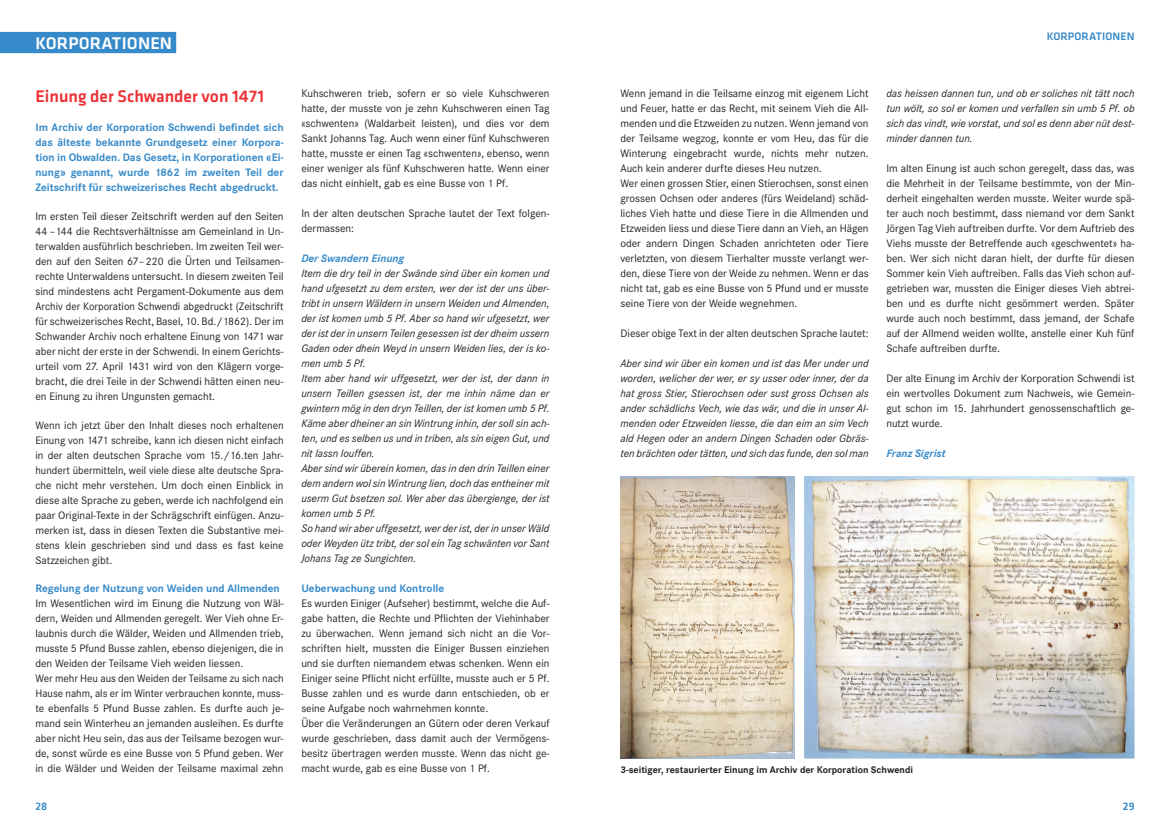
<style>
.page{position:relative;width:1170px;height:833px;background:#fff}
.page>*{position:absolute;margin:0;border:0;box-sizing:border-box;transform-origin:0 0}
.t1{font:500 17.5px "Klavika";color:#ee3034}
.t2{font:500 17.5px "Klavika";letter-spacing:.01em;color:#fff}
.t3{font:11.25px/15px "Corporate S";color:#231f20;text-align:justify}
.t4{font:italic 11.25px/15px "Corporate S";color:#231f20;text-align:justify}
.t5{font:700 11.25px/15px "Corporate S";color:#378ac9;text-align:justify}
.t6{font:italic 700 11.25px "Corporate S";color:#378ac9}
.t7{font:500 11.25px "Klavika";letter-spacing:.01em;color:#378ac9}
.t8{font:700 10px "Corporate S";color:#231f20}
</style>
<div class="page">
<div style="left:0;top:32px;width:176px;height:21px;background:#378ac9"></div>
<img style="left:804px;top:476px;width:330px;height:282px">
<img style="left:620px;top:476px;width:174px;height:282px">
<h1 class="t2" style="left:35px;top:31px;width:138px">KORPORATIONEN</h1>
<h1 class="t1" style="left:35px;top:84px;width:230px">EINUNG DER SCHWANDER VON 1471</h1>
<p class="t5" style="left:35px;top:120px;width:250px">Im Archiv der Korporation Schwendi befindet sich das älteste bekannte Grundgesetz einer Korpora&shy;tion in Obwalden. Das Gesetz, in Korporationen «Ei&shy;nung» genannt, wurde 1862 im zweiten Teil der Zeitschrift für schweizerisches Recht abgedruckt.</p>
<p class="t3" style="left:35px;top:208px;width:250px">Im ersten Teil dieser Zeitschrift werden auf den Seiten 44 –144 die Rechtsverhältnisse am Gemeinland in Un&shy;terwalden ausführlich beschrieben. Im zweiten Teil wer&shy;den auf den Seiten 67–220 die Ürten und Teilsamen&shy;rechte Unterwaldens untersucht. In diesem zweiten Teil sind mindestens acht Pergament-Dokumente aus dem Archiv der Korporation Schwendi abgedruckt (Zeitschrift für schweizerisches Recht, Basel, 10. Bd./1862). Der im Schwander Archiv noch erhaltene Einung von 1471 war aber nicht der erste in der Schwendi. In einem Gerichts&shy;urteil vom 27. April 1431 wird von den Klägern vorge&shy;bracht, die drei Teile in der Schwendi hätten einen neu&shy;en Einung zu ihren Ungunsten gemacht.</p>
<p class="t3" style="left:35px;top:417px;width:250px">Wenn ich jetzt über den Inhalt dieses noch erhaltenen Einung von 1471 schreibe, kann ich diesen nicht einfach in der alten deutschen Sprache vom 15./16.ten Jahr&shy;hundert übermitteln, weil viele diese alte deutsche Spra&shy;che nicht mehr verstehen. Um doch einen Einblick in diese alte Sprache zu geben, werde ich nachfolgend ein paar Original-Texte in der Schrägschrift einfügen. Anzu&shy;merken ist, dass in diesen Texten die Substantive mei&shy;stens klein geschrieben sind und dass es fast keine Satzzeichen gibt.</p>
<p class="t5" style="left:35px;top:581px;width:246px">Regelung der Nutzung von Weiden und Allmenden</p>
<p class="t3" style="left:35px;top:596px;width:250px;text-align:left">Im Wesentlichen wird im Einung die Nutzung von Wäl&shy;dern, Weiden und Allmenden geregelt. Wer Vieh ohne Er&shy;laubnis durch die Wälder, Weiden und Allmenden trieb, musste 5 Pfund Busse zahlen, ebenso diejenigen, die in den Weiden der Teilsame Vieh weiden liessen.<br>Wer mehr Heu aus den Weiden der Teilsame zu sich nach Hause nahm, als er im Winter verbrauchen konnte, muss&shy;te ebenfalls 5 Pfund Busse zahlen. Es durfte auch je&shy;mand sein Winterheu an jemanden ausleihen. Es durfte aber nicht Heu sein, das aus der Teilsame bezogen wur&shy;de, sonst würde es eine Busse von 5 Pfund geben. Wer in die Wälder und Weiden der Teilsame maximal zehn</p>
<p class="t3" style="left:301px;top:86px;width:250px">Kuhschweren trieb, sofern er so viele Kuhschweren hatte, der musste von je zehn Kuhschweren einen Tag «schwenten» (Waldarbeit leisten), und dies vor dem Sankt Johanns Tag. Auch wenn einer fünf Kuhschweren hatte, musste er einen Tag «schwenten», ebenso, wenn einer weniger als fünf Kuhschweren hatte. Wenn einer das nicht einhielt, gab es eine Busse von 1 Pf.</p>
<p class="t3" style="left:301px;top:206px;width:250px">In der alten deutschen Sprache lautet der Text folgen&shy;dermassen:</p>
<p class="t6" style="left:301px;top:252px;width:104px">Der Swandern Einung</p>
<p class="t4" style="left:301px;top:266px;width:250px;text-align:left">Item die dry teil in der Swände sind über ein komen und hand ufgesetzt zu dem ersten, wer der ist der uns über&shy;tribt in unsern Wäldern in unsern Weiden und Almenden, der ist komen umb 5 Pf. Aber so hand wir ufgesetzt, wer der ist der in unsern Teilen gesessen ist der dheim ussern Gaden oder dhein Weyd in unsern Weiden lies, der is ko&shy;men umb 5 Pf.<br>Item aber hand wir uffgesetzt, wer der ist, der dann in unsern Teillen gsessen ist, der me inhin näme dan er gwintern mög in den dryn Teillen, der ist komen umb 5 Pf.<br>Käme aber dheiner an sin Wintrung inhin, der soll sin ach&shy;ten, und es selben us und in triben, als sin eigen Gut, und nit lassn louffen.<br>Aber sind wir überein komen, das in den drin Teillen einer dem andern wol sin Wintrung lien, doch das entheiner mit userm Gut bsetzen sol. Wer aber das übergienge, der ist komen umb 5 Pf.<br>So hand wir aber uffgesetzt, wer der ist, der in unser Wäld oder Weyden ütz tribt, der sol ein Tag schwänten vor Sant Johans Tag ze Sungichten.</p>
<p class="t5" style="left:301px;top:581px;width:144px">Ueberwachung und Kontrolle</p>
<p class="t3" style="left:301px;top:596px;width:250px;text-align:left">Es wurden Einiger (Aufseher) bestimmt, welche die Auf&shy;gabe hatten, die Rechte und Pflichten der Viehinhaber zu überwachen. Wenn jemand sich nicht an die Vor&shy;schriften hielt, mussten die Einiger Bussen einziehen und sie durften niemandem etwas schenken. Wenn ein Einiger seine Pflicht nicht erfüllte, musste auch er 5 Pf.<br>Busse zahlen und es wurde dann entschieden, ob er seine Aufgabe noch wahrnehmen konnte.<br>Über die Veränderungen an Gütern oder deren Verkauf wurde geschrieben, dass damit auch der Vermögens&shy;besitz übertragen werden musste. Wenn das nicht ge&shy;macht wurde, gab es eine Busse von 1 Pf.</p>
<p class="t7" style="left:1046px;top:29px;width:89px">KORPORATIONEN</p>
<p class="t3" style="left:620px;top:86px;width:250px;text-align:left">Wenn jemand in die Teilsame einzog mit eigenem Licht und Feuer, hatte er das Recht, mit seinem Vieh die All&shy;menden und die Etzweiden zu nutzen. Wenn jemand von der Teilsame wegzog, konnte er vom Heu, das für die Winterung eingebracht wurde, nichts mehr nutzen.<br>Auch kein anderer durfte dieses Heu nutzen.<br>Wer einen grossen Stier, einen Stierochsen, sonst einen grossen Ochsen oder anderes (fürs Weideland) schäd&shy;liches Vieh hatte und diese Tiere in die Allmenden und Etzweiden liess und diese Tiere dann an Vieh, an Hägen oder andern Dingen Schaden anrichteten oder Tiere verletzten, von diesem Tierhalter musste verlangt wer&shy;den, diese Tiere von der Weide zu nehmen. Wenn er das nicht tat, gab es eine Busse von 5 Pfund und er musste seine Tiere von der Weide wegnehmen.</p>
<p class="t3" style="left:620px;top:326px;width:250px">Dieser obige Text in der alten deutschen Sprache lautet:</p>
<p class="t4" style="left:620px;top:356px;width:250px">Aber sind wir über ein komen und ist das Mer under und worden, welicher der wer, er sy usser oder inner, der da hat gross Stier, Stierochsen oder sust gross Ochsen als ander schädlichs Vech, wie das wär, und die in unser Al&shy;menden oder Etzweiden liesse, die dan eim an sim Vech ald Hegen oder an andern Dingen Schaden oder Gbräs&shy;ten brächten oder tätten, und sich das funde, den sol man</p>
<p class="t4" style="left:886px;top:86px;width:250px">das heissen dannen tun, und ob er soliches nit tätt noch tun wölt, so sol er komen und verfallen sin umb 5 Pf. ob sich das vindt, wie vorstat, und sol es denn aber nüt dest&shy;minder dannen tun.</p>
<p class="t3" style="left:886px;top:161px;width:250px">Im alten Einung ist auch schon geregelt, dass das, was die Mehrheit in der Teilsame bestimmte, von der Min&shy;derheit eingehalten werden musste. Weiter wurde spä&shy;ter auch noch bestimmt, dass niemand vor dem Sankt Jörgen Tag Vieh auftreiben durfte. Vor dem Auftrieb des Viehs musste der Betreffende auch «geschwentet» ha&shy;ben. Wer sich nicht daran hielt, der durfte für diesen Sommer kein Vieh auftreiben. Falls das Vieh schon auf&shy;getrieben war, mussten die Einiger dieses Vieh abtrei&shy;ben und es durfte nicht gesömmert werden. Später wurde auch noch bestimmt, dass jemand, der Schafe auf der Allmend weiden wollte, anstelle einer Kuh fünf Schafe auftreiben durfte.</p>
<p class="t3" style="left:886px;top:371px;width:250px">Der alte Einung im Archiv der Korporation Schwendi ist ein wertvolles Dokument zum Nachweis, wie Gemein&shy;gut schon im 15. Jahrhundert genossenschaftlich ge&shy;nutzt wurde.</p>
<p class="t6" style="left:886px;top:447px;width:61px">Franz Sigrist</p>
<p class="t8" style="left:620px;top:764px;width:294px">3-seitiger, restaurierter Einung im Archiv der Korporation Schwendi</p>
<p class="t7" style="left:35px;top:798px;width:13px">28</p>
<p class="t7" style="left:1122px;top:798px;width:13px">29</p>
</div>
